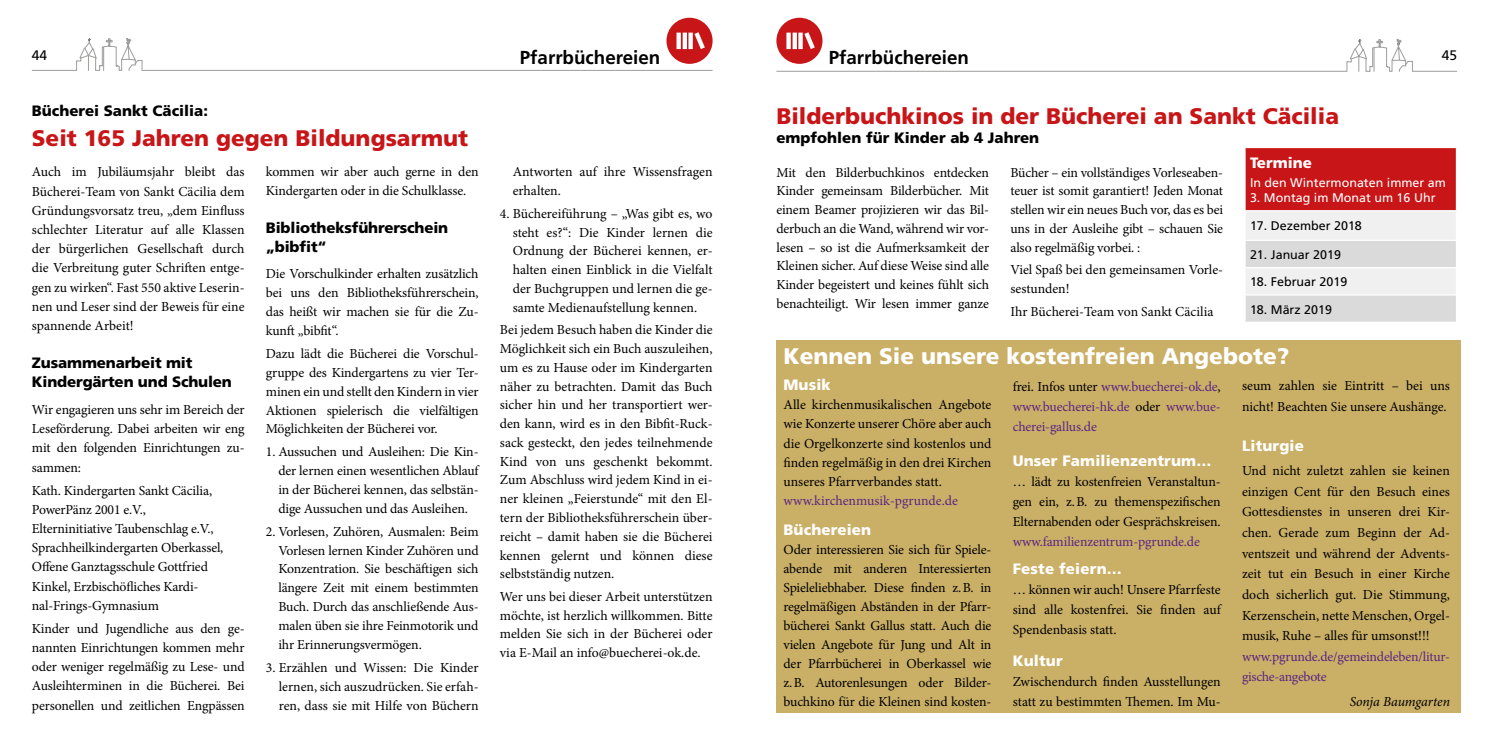
<style>
.page{position:relative;width:1489px;height:745px;background:#fff}
.page>*{position:absolute;margin:0;border:0;box-sizing:border-box;transform-origin:0 0}
.t1{font:900 22.5px "Frutiger";color:#c81517}
.t2{font:900 22.5px "Frutiger";color:#fff}
.t3{font:700 18.75px "Frutiger";color:#000}
.t4{font:900 15px/19.1px "Frutiger";letter-spacing:-.01em;color:#000}
.t5{font:900 15px "Frutiger";letter-spacing:.01em;color:#fff}
.t6{font:13.75px/18.8px "Minion Pro";letter-spacing:-.01em;color:#000;text-align:justify}
.t7{font:13.75px/20.1px "Minion Pro";letter-spacing:-.01em;color:#5c2483;text-align:justify}
.t8{font:italic 13.75px "Minion Pro";letter-spacing:-.01em;color:#000}
.t9{font:13.75px "Frutiger";color:#000}
.t10{font:12.5px "Frutiger";color:#000}
.t11{font:12.5px "Frutiger";color:#fff}
.s1{color:#000}
</style>
<div class="page">
<div style="left:776px;top:340px;width:684px;height:372px;background:#caaf66"></div>
<svg style="left:32px;top:18px;width:680px;height:53px"></svg>
<svg style="left:776px;top:18px;width:680px;height:54px"></svg>
<div style="left:1244px;top:147px;width:212px;height:63px;background:#c81517"></div>
<hr style="left:1244px;top:147px;width:212px;height:1px;background:#fff">
<hr style="left:1244px;top:148px;width:1px;height:62px;background:#fff">
<hr style="left:1455px;top:148px;width:1px;height:62px;background:#fff">
<svg style="left:1245px;top:210px;width:211px;height:111px"></svg>
<p class="t9" style="left:32px;top:47px;width:17px">44</p>
<h2 class="t3" style="left:520px;top:46px;width:142px">Pfarrbüchereien</h2>
<h2 class="t3" style="left:828px;top:46px;width:142px">Pfarrbüchereien</h2>
<p class="t9" style="left:1441px;top:47px;width:17px">45</p>
<p class="t4" style="left:32px;top:101px;width:178px">Bücherei Sankt Cäcilia:</p>
<h1 class="t1" style="left:32px;top:125px;width:438px">Seit 165 Jahren gegen Bildungsarmut</h1>
<p class="t6" style="left:32px;top:162px;width:214px;line-height:19.1px">Auch im Jubiläumsjahr bleibt das Bücherei-Team von Sankt Cäcilia dem Gründungsvorsatz treu, „dem Einfluss schlechter Literatur auf alle Klassen der bürgerlichen Gesellschaft durch die Verbreitung guter Schriften entge&shy;gen zu wirken“. Fast 550 aktive Leserin&shy;nen und Leser sind der Beweis für eine spannende Arbeit!</p>
<p class="t4" style="left:32px;top:353px;width:201px">Zusammenarbeit mit<br>Kindergärten und Schulen</p>
<p class="t6" style="left:32px;top:400px;width:214px;line-height:19.1px">Wir engagieren uns sehr im Bereich der Leseförderung. Dabei arbeiten wir eng mit den folgenden Einrichtungen zu&shy;sammen:</p>
<p class="t6" style="left:32px;top:480px;width:193px;line-height:19.1px;text-align:left">Kath. Kindergarten Sankt Cäcilia,<br>PowerPänz 2001 e.V.,<br>Elterninitiative Taubenschlag e.V.,<br>Sprachheilkindergarten Oberkassel,<br>Offene Ganztagsschule Gottfried<br>Kinkel, Erzbischöfliches Kardi&shy;nal-Frings-Gymnasium</p>
<p class="t6" style="left:32px;top:618px;width:214px;line-height:19.1px">Kinder und Jugendliche aus den ge&shy;nannten Einrichtungen kommen mehr oder weniger regelmäßig zu Lese- und Ausleihterminen in die Bücherei. Bei personellen und zeitlichen Engpässen</p>
<p class="t6" style="left:266px;top:162px;width:214px">kommen wir aber auch gerne in den<br>Kindergarten oder in die Schulklasse.</p>
<p class="t4" style="left:266px;top:218px;width:184px">Bibliotheksführerschein „bibfit“</p>
<p class="t6" style="left:266px;top:264px;width:214px">Die Vorschulkinder erhalten zusätzlich bei uns den Bibliotheksführerschein, das heißt wir machen sie für die Zu&shy;kunft „bibfit“.</p>
<p class="t6" style="left:266px;top:344px;width:214px">Dazu lädt die Bücherei die Vorschul&shy;gruppe des Kindergartens zu vier Ter&shy;minen ein und stellt den Kindern in vier Aktionen spielerisch die vielfältigen Möglichkeiten der Bücherei vor.</p>
<p class="t6" style="left:278px;top:442px;width:202px;text-indent:-12px">1. Aussuchen und Ausleihen: Die Kin&shy;der lernen einen wesentlichen Ablauf in der Bücherei kennen, das selbstän&shy;dige Aussuchen und das Ausleihen.</p>
<p class="t6" style="left:278px;top:521px;width:202px;text-indent:-12px">2. Vorlesen, Zuhören, Ausmalen: Beim Vorlesen lernen Kinder Zuhören und Konzentration. Sie beschäftigen sich längere Zeit mit einem bestimmten Buch. Durch das anschließende Aus&shy;malen üben sie ihre Feinmotorik und ihr Erinnerungsvermögen.</p>
<p class="t6" style="left:279px;top:657px;width:201px;text-indent:-13px">3. Erzählen und Wissen: Die Kinder lernen, sich auszudrücken. Sie erfah&shy;ren, dass sie mit Hilfe von Büchern</p>
<p class="t6" style="left:512px;top:163px;width:201px">Antworten auf ihre Wissensfragen erhalten.</p>
<p class="t6" style="left:512px;top:204px;width:201px;text-indent:-13px">4. Büchereiführung – „Was gibt es, wo steht es?“: Die Kinder lernen die Ordnung der Bücherei kennen, er&shy;halten einen Einblick in die Vielfalt der Buchgruppen und lernen die ge&shy;samte Medienaufstellung kennen.</p>
<p class="t6" style="left:500px;top:320px;width:214px">Bei jedem Besuch haben die Kinder die Möglichkeit sich ein Buch auszuleihen, um es zu Hause oder im Kindergarten näher zu betrachten. Damit das Buch sicher hin und her transportiert wer&shy;den kann, wird es in den Bibfit-Ruck&shy;sack gesteckt, den jedes teilnehmende Kind von uns geschenkt bekommt.<br>Zum Abschluss wird jedem Kind in ei&shy;ner kleinen „Feierstunde“ mit den El&shy;tern der Bibliotheksführerschein über&shy;reicht – damit haben sie die Bücherei kennen gelernt und können diese selbstständig nutzen.</p>
<p class="t6" style="left:500px;top:586px;width:214px">Wer uns bei dieser Arbeit unterstützen möchte, ist herzlich willkommen. Bitte melden Sie sich in der Bücherei oder via E-Mail an info@buecherei-ok.de.</p>
<h1 class="t1" style="left:776px;top:102px;width:564px">Bilderbuchkinos in der Bücherei an Sankt Cäcilia</h1>
<p class="t4" style="left:776px;top:127px;width:264px">empfohlen für Kinder ab 4 Jahren</p>
<p class="t6" style="left:776px;top:163px;width:214px">Mit den Bilderbuchkinos entdecken Kinder gemeinsam Bilderbücher. Mit einem Beamer projizieren wir das Bil&shy;derbuch an die Wand, während wir vor&shy;lesen – so ist die Aufmerksamkeit der Kleinen sicher. Auf diese Weise sind alle Kinder begeistert und keines fühlt sich benachteiligt. Wir lesen immer ganze</p>
<p class="t6" style="left:1010px;top:163px;width:214px">Bücher – ein vollständiges Vorleseaben&shy;teuer ist somit garantiert! Jeden Monat stellen wir ein neues Buch vor, das es bei uns in der Ausleihe gibt – schauen Sie also regelmäßig vorbei. :</p>
<p class="t6" style="left:1010px;top:260px;width:214px">Viel Spaß bei den gemeinsamen Vorle&shy;sestunden!</p>
<p class="t6" style="left:1010px;top:301px;width:204px">Ihr Bücherei-Team von Sankt Cäcilia</p>
<p class="t5" style="left:1249px;top:154px;width:63px">Termine</p>
<p class="t11" style="left:1249px;top:175px;width:197px">In den Wintermonaten immer am</p>
<p class="t11" style="left:1249px;top:190px;width:187px">3. Montag im Monat um 16 Uhr</p>
<p class="t10" style="left:1249px;top:218px;width:113px">17. Dezember 2018</p>
<p class="t10" style="left:1249px;top:247px;width:93px">21. Januar 2019</p>
<p class="t10" style="left:1249px;top:274px;width:99px">18. Februar 2019</p>
<p class="t10" style="left:1249px;top:301px;width:83px">18. März 2019</p>
<h1 class="t2" style="left:783px;top:342px;width:507px">Kennen Sie unsere kostenfreien Angebote?</h1>
<p class="t5" style="left:783px;top:376px;width:49px">Musik</p>
<p class="t6" style="left:783px;top:395px;width:209px">Alle kirchenmusikalischen Angebote wie Konzerte unserer Chöre aber auch die Orgelkonzerte sind kostenlos und finden regelmäßig in den drei Kirchen unseres Pfarrverbandes statt.</p>
<p class="t7" style="left:783px;top:490px;width:176px">www.kirchenmusik-pgrunde.de</p>
<p class="t5" style="left:783px;top:520px;width:89px">Büchereien</p>
<p class="t6" style="left:783px;top:539px;width:209px">Oder interessieren Sie sich für Spiele&shy;abende mit anderen Interessierten Spieleliebhaber. Diese finden z.B. in regelmäßigen Abständen in der Pfarr&shy;bücherei Sankt Gallus statt. Auch die vielen Angebote für Jung und Alt in der Pfarrbücherei in Oberkassel wie z.B. Autorenlesungen oder Bilder&shy;buchkino für die Kleinen sind kosten-</p>
<p class="t7" style="left:1012px;top:376px;width:209px"><span class="s1">frei. Infos unter</span> www.buecherei-ok.de<span class="s1">, </span>www.buecherei-hk.de <span class="s1">oder</span> www.bue&shy;cherei-gallus.de</p>
<p class="t5" style="left:1012px;top:451px;width:200px">Unser Familienzentrum…</p>
<p class="t6" style="left:1012px;top:471px;width:209px;line-height:20.1px">… lädt zu kostenfreien Veranstaltun&shy;gen ein, z.B. zu themenspezifischen Elternabenden oder Gesprächskreisen.</p>
<p class="t7" style="left:1012px;top:531px;width:189px">www.familienzentrum-pgrunde.de</p>
<p class="t5" style="left:1012px;top:559px;width:111px">Feste feiern…</p>
<p class="t6" style="left:1012px;top:579px;width:209px;line-height:20.1px">… können wir auch! Unsere Pfarrfeste sind alle kostenfrei. Sie finden auf Spendenbasis statt.</p>
<p class="t5" style="left:1012px;top:651px;width:51px">Kultur</p>
<p class="t6" style="left:1012px;top:671px;width:209px;line-height:20.1px">Zwischendurch finden Ausstellungen statt zu bestimmten Themen. Im Mu-</p>
<p class="t6" style="left:1241px;top:375px;width:209px;line-height:20.6px">seum zahlen sie Eintritt – bei uns nicht! Beachten Sie unsere Aushänge.</p>
<p class="t5" style="left:1241px;top:436px;width:63px">Liturgie</p>
<p class="t6" style="left:1241px;top:460px;width:209px;line-height:20.6px">Und nicht zuletzt zahlen sie keinen einzigen Cent für den Besuch eines Gottesdienstes in unseren drei Kir&shy;chen. Gerade zum Beginn der Ad&shy;ventszeit und während der Advents&shy;zeit tut ein Besuch in einer Kirche doch sicherlich gut. Die Stimmung, Kerzenschein, nette Menschen, Orgel&shy;musik, Ruhe – alles für umsonst!!!</p>
<p class="t7" style="left:1241px;top:645px;width:209px;line-height:20.6px">www.pgrunde.de/gemeindeleben/litur&shy;gische-angebote</p>
<p class="t8" style="left:1349px;top:691px;width:102px">Sonja Baumgarten</p>
</div>
